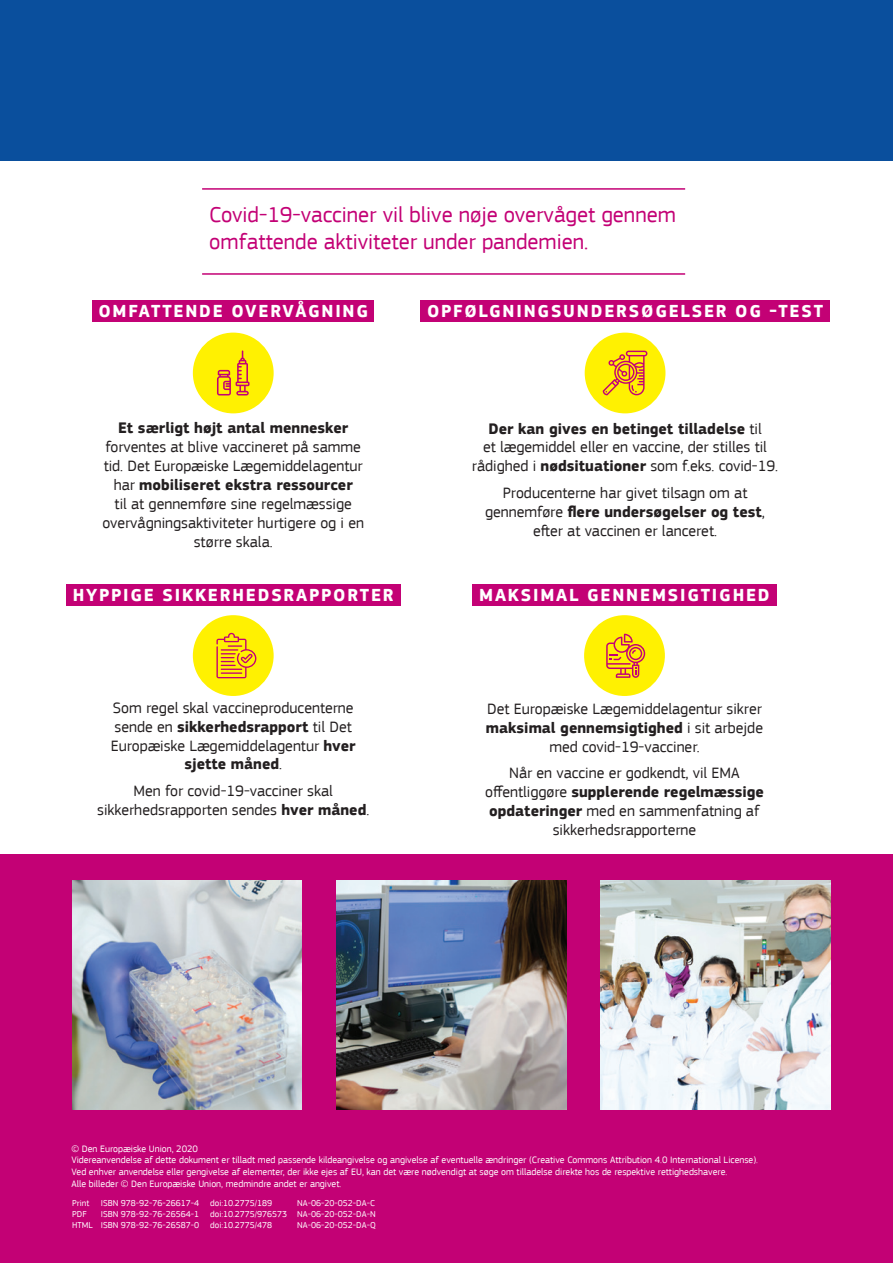
<style>
.page{position:relative;width:893px;height:1263px;background:#fff}
.page>*{position:absolute;margin:0;border:0;box-sizing:border-box;transform-origin:0 0}
.Body_text{font:22.5px/27px "EC Square Sans Pro";color:#c30175}
.Title_3{font:700 18px "EC Square Sans Pro";letter-spacing:.1em;color:#fff}
.Body_text-2{font:15.75px/18.9px "EC Square Sans Pro";color:#231f20;text-align:center}
.t1{font:9.75px/11.7px "EC Square Sans Pro";color:#fff}
.t2{font:9px "EC Square Sans Pro";color:#fff}
.s1{font-weight:700}
</style>
<div class="page">
<div style="left:0;top:0;width:893px;height:160px;background:#0a4f9d"></div>
<div style="left:0;top:855px;width:893px;height:408px;background:#c30175"></div>
<hr style="left:202px;top:273px;width:483px;height:2px;background:#c30175">
<hr style="left:202px;top:188px;width:483px;height:2px;background:#c30175">
<div style="left:193px;top:333px;width:81px;height:80px;background:#fff101;border-radius:50%"></div>
<svg style="left:217px;top:350px;width:33px;height:45px"></svg>
<div style="left:585px;top:333px;width:80px;height:80px;background:#fff101;border-radius:50%"></div>
<svg style="left:603px;top:351px;width:44px;height:44px"></svg>
<div style="left:193px;top:615px;width:81px;height:81px;background:#fff101;border-radius:50%"></div>
<svg style="left:216px;top:633px;width:40px;height:45px"></svg>
<div style="left:584px;top:615px;width:81px;height:81px;background:#fff101;border-radius:50%"></div>
<svg style="left:606px;top:634px;width:39px;height:44px"></svg>
<div style="left:92px;top:300px;width:282px;height:22px;background:#c30175"></div>
<div style="left:66px;top:584px;width:334px;height:22px;background:#c30175"></div>
<div style="left:472px;top:584px;width:305px;height:22px;background:#c30175"></div>
<div style="left:420px;top:300px;width:410px;height:22px;background:#c30175"></div>
<img style="left:72px;top:880px;width:230px;height:230px">
<img style="left:337px;top:880px;width:230px;height:230px">
<img style="left:601px;top:880px;width:229px;height:230px">
<p class="Body_text" style="left:209px;top:201px;width:468px">Covid-19-vacciner vil blive nøje overvåget gennem omfattende aktiviteter under pandemien.</p>
<p class="Title_3" style="left:98px;top:300px;width:271px">OMFATTENDE OVERVÅGNING</p>
<p class="Body_text-2" style="left:102px;top:419px;width:263px"><span class="s1">Et særligt højt antal mennesker </span>forventes at blive vaccineret på samme tid. Det Europæiske Lægemiddelagentur har <span class="s1">mobiliseret ekstra ressourcer<br></span>til at gennemføre sine regelmæssige overvågningsaktiviteter hurtigere og i en større skala.</p>
<p class="Title_3" style="left:427px;top:301px;width:398px">OPFØLGNINGSUNDERSØGELSER OG -TEST</p>
<p class="Body_text-2" style="left:472px;top:419px;width:308px"><span class="s1">Der kan gives en betinget tilladelse</span> til<br>et lægemiddel eller en vaccine, der stilles til rådighed i <span class="s1">nødsituationer</span> som f.eks. covid-19.</p>
<p class="Body_text-2" style="left:485px;top:483px;width:281px">Producenterne har givet tilsagn om at gennemføre <span class="s1">flere undersøgelser og test</span>, efter at vaccinen er lanceret.</p>
<p class="Title_3" style="left:73px;top:584px;width:323px">HYPPIGE SIKKERHEDSRAPPORTER</p>
<p class="Title_3" style="left:479px;top:584px;width:292px">MAKSIMAL GENNEMSIGTIGHED</p>
<p class="Body_text-2" style="left:111px;top:698px;width:247px">Som regel skal vaccineproducenterne sende en <span class="s1">sikkerhedsrapport</span> til Det<br>Europæiske Lægemiddelagentur <span class="s1">hver sjette måned</span>.</p>
<p class="Body_text-2" style="left:97px;top:781px;width:274px">Men for covid-19-vacciner skal sikkerhedsrapporten sendes <span class="s1">hver måned</span>.</p>
<p class="Body_text-2" style="left:486px;top:699px;width:279px">Det Europæiske Lægemiddelagentur sikrer <span class="s1">maksimal gennemsigtighed</span> i sit arbejde med covid-19-vacciner.</p>
<p class="Body_text-2" style="left:485px;top:763px;width:280px">Når en vaccine er godkendt, vil EMA offentliggøre <span class="s1">supplerende regelmæssige opdateringer</span> med en sammenfatning af sikkerhedsrapporterne</p>
<p class="t1" style="left:71px;top:1143px;width:128px">© Den Europæiske Union, 2020</p>
<p class="t1" style="left:71px;top:1154px;width:688px">Videreanvendelse af dette dokument er tilladt med passende kildeangivelse og angivelse af eventuelle ændringer (Creative Commons Attribution 4.0 International License).<br>Ved enhver anvendelse eller gengivelse af elementer, der ikke ejes af EU, kan det være nødvendigt at søge om tilladelse direkte hos de respektive rettighedshavere.<br>Alle billeder © Den Europæiske Union, medmindre andet er angivet.</p>
<p class="t2" style="left:72px;top:1198px;width:19px">Print</p>
<p class="t2" style="left:101px;top:1198px;width:173px">ISBN 978-92-76-26617-4 doi:10.2775/189</p>
<p class="t2" style="left:297px;top:1198px;width:79px">NA-06-20-052-DA-C</p>
<p class="t2" style="left:72px;top:1208px;width:16px">PDF</p>
<p class="t2" style="left:101px;top:1208px;width:276px">ISBN 978-92-76-26564-1 doi:10.2775/976573 NA-06-20-052-DA-N</p>
<p class="t2" style="left:72px;top:1219px;width:201px">HTML ISBN 978-92-76-26587-0 doi:10.2775/478</p>
<p class="t2" style="left:297px;top:1219px;width:80px">NA-06-20-052-DA-Q</p>
</div>
